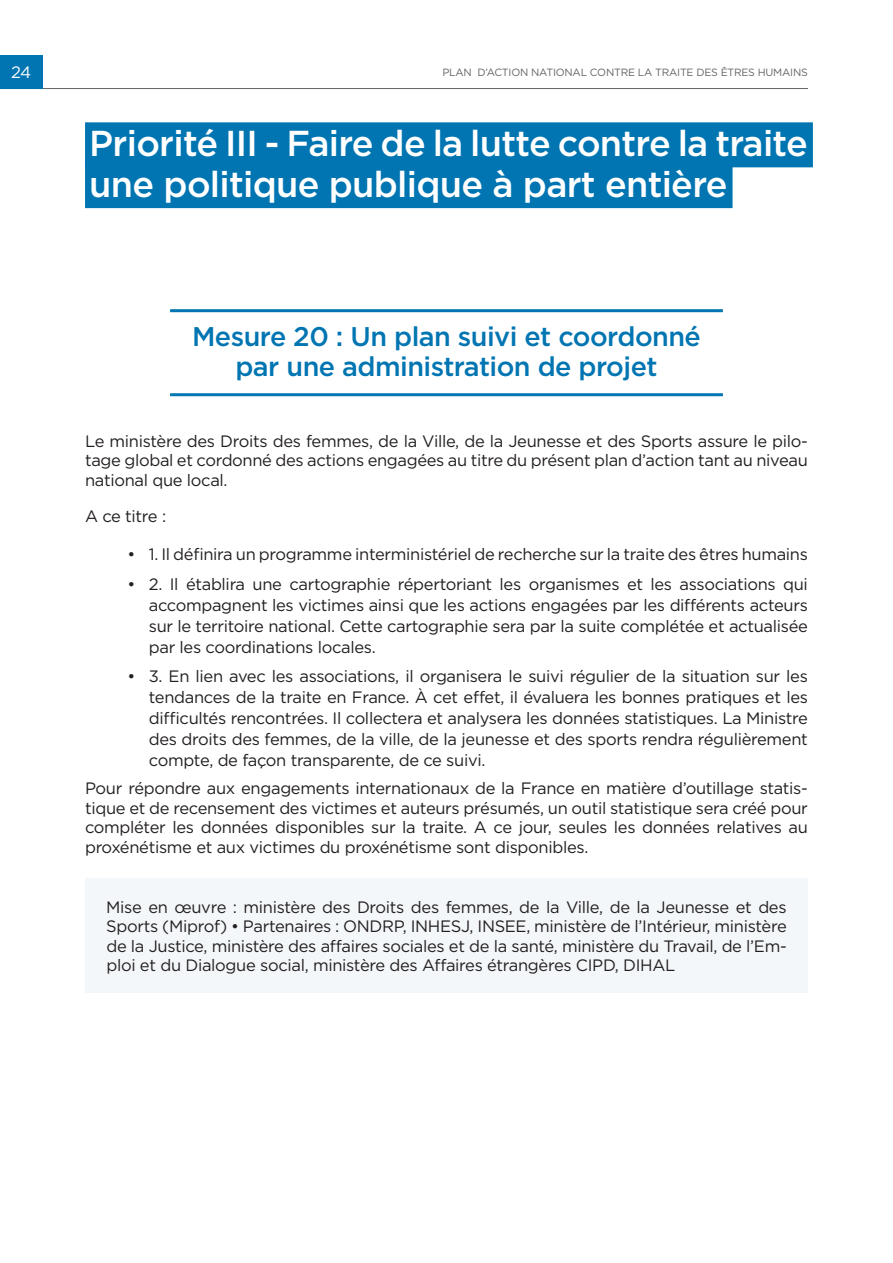
<style>
.page{position:relative;width:893px;height:1263px;background:#fff}
.page>*{position:absolute;margin:0;border:0;box-sizing:border-box;transform-origin:0 0}
.t1{font:500 36px/40.8px "Gotham";letter-spacing:-.02em;color:#fff}
.t2{font:500 27px/30px "Gotham";letter-spacing:-.02em;color:#0075b2;text-align:center}
.t3{font:16.5px/19.5px "Gotham";letter-spacing:-.02em;color:#231f20;text-align:justify}
.t4{font:16.5px "Gotham";color:#fff}
.t5{font:10.5px "Gotham";letter-spacing:-.02em;color:#636366}
</style>
<div class="page">
<hr style="left:0;top:88px;width:808px;height:1px;background:#636366">
<div style="left:0;top:55px;width:43px;height:34px;background:#0075b2"></div>
<div style="left:85px;top:122px;width:728px;height:45px;background:#0075b2"></div>
<div style="left:85px;top:163px;width:647px;height:45px;background:#0075b2"></div>
<hr style="left:170px;top:309px;width:553px;height:3px;background:#0075b2">
<hr style="left:170px;top:393px;width:553px;height:3px;background:#0075b2">
<div style="left:85px;top:878px;width:723px;height:114px;background:#f4f7fa"></div>
<p class="t4" style="left:11px;top:62px;width:22px">24</p>
<p class="t5" style="left:442px;top:66px;width:367px">Plan d’action national contre la traite des êtres humains</p>
<h1 class="t1" style="left:89px;top:123px;width:720px">Priorité III - Faire de la lutte contre la traite une politique publique à part entière</h1>
<h2 class="t2" style="left:192px;top:321px;width:510px">Mesure 20 : Un plan suivi et coordonné par une administration de projet</h2>
<p class="t3" style="left:85px;top:431px;width:724px">Le ministère des Droits des femmes, de la Ville, de la Jeunesse et des Sports assure le pilo&shy;tage global et cordonné des actions engagées au titre du présent plan d’action tant au niveau national que local.</p>
<p class="t3" style="left:85px;top:506px;width:83px">A ce titre :</p>
<p class="t3" style="left:128px;top:544px;width:682px">• 1. Il définira un programme interministériel de recherche sur la traite des êtres humains</p>
<p class="t3" style="left:149px;top:573px;width:661px;line-height:21px;text-indent:-21px">• 2. Il établira une cartographie répertoriant les organismes et les associations qui accompagnent les victimes ainsi que les actions engagées par les différents acteurs sur le territoire national. Cette cartographie sera par la suite complétée et actualisée par les coordinations locales.</p>
<p class="t3" style="left:149px;top:666px;width:661px;line-height:21px;text-indent:-21px">• 3. En lien avec les associations, il organisera le suivi régulier de la situation sur les tendances de la traite en France. À cet effet, il évaluera les bonnes pratiques et les difficultés rencontrées. Il collectera et analysera les données statistiques. La Ministre des droits des femmes, de la ville, de la jeunesse et des sports rendra régulièrement compte, de façon transparente, de ce suivi.</p>
<p class="t3" style="left:85px;top:778px;width:724px">Pour répondre aux engagements internationaux de la France en matière d’outillage statis&shy;tique et de recensement des victimes et auteurs présumés, un outil statistique sera créé pour compléter les données disponibles sur la traite. A ce jour, seules les données relatives au proxénétisme et aux victimes du proxénétisme sont disponibles.</p>
<p class="t3" style="left:106px;top:897px;width:682px">Mise en œuvre : ministère des Droits des femmes, de la Ville, de la Jeunesse et des Sports (Miprof) • Partenaires : ONDRP, INHESJ, INSEE, ministère de l’Intérieur, ministère de la Justice, ministère des affaires sociales et de la santé, ministère du Travail, de l’Em&shy;ploi et du Dialogue social, ministère des Affaires étrangères CIPD, DIHAL</p>
</div>
